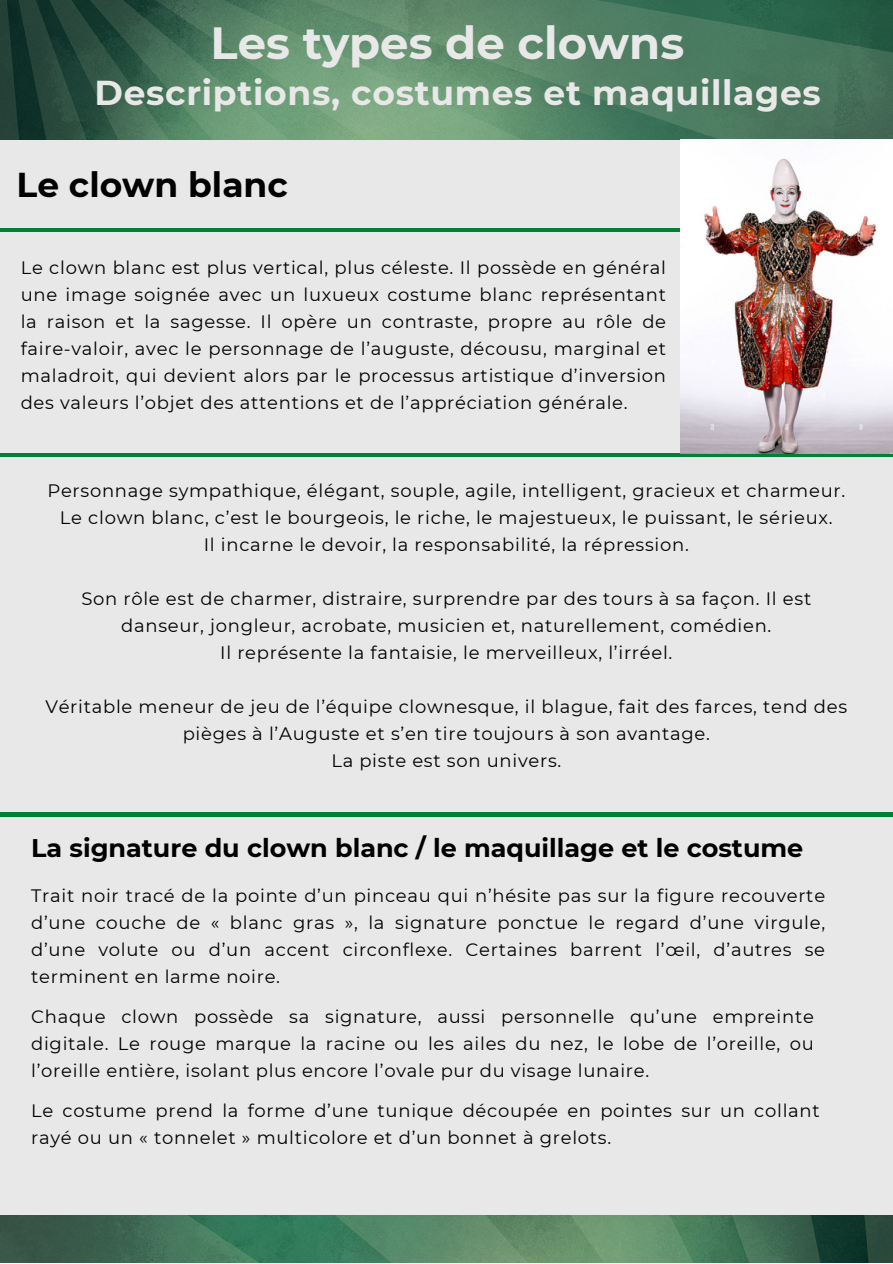
<style>
.page{position:relative;width:893px;height:1264px;background:#fff}
.page>*{position:absolute;margin:0;border:0;box-sizing:border-box;transform-origin:0 0}
.t1{font:700 45px "Montserrat";color:#e8e8e8}
.t2{font:700 34.5px "Montserrat";letter-spacing:.02em;color:#e8e8e8}
.t3{font:700 34.5px "Montserrat";color:#000}
.t4{font:700 25.5px "Montserrat";color:#000}
.t5{font:18px/27px "Montserrat";letter-spacing:.04em;color:#000;text-align:justify}
</style>
<div class="page">
<div style="left:0;top:0;width:892px;height:1262px;background:#e8e8e8"></div>
<hr style="left:0;top:228px;width:680px;height:4px;background:#008037">
<hr style="left:0;top:453px;width:892px;height:4px;background:#008037">
<img style="left:0;top:0;width:892px;height:139px">
<img style="left:0;top:1215px;width:892px;height:47px">
<img style="left:680px;top:140px;width:212px;height:313px">
<hr style="left:0;top:812px;width:892px;height:4px;background:#008037">
<p class="t1" style="left:210px;top:16px;width:475px">Les types de clowns</p>
<p class="t2" style="left:95px;top:72px;width:727px">Descriptions, costumes et maquillages</p>
<p class="t3" style="left:17px;top:164px;width:273px">Le clown blanc</p>
<p class="t5" style="left:21px;top:254px;width:647px">Le clown blanc est plus vertical, plus céleste. Il possède en général une image soignée avec un luxueux costume blanc représentant la raison et la sagesse. Il opère un contraste, propre au rôle de faire-valoir, avec le personnage de l’auguste, décousu, marginal et maladroit, qui devient alors par le processus artistique d’inversion des valeurs l’objet des attentions et de l’appréciation générale.</p>
<p class="t5" style="left:47px;top:477px;width:799px">Personnage sympathique, élégant, souple, agile, intelligent, gracieux et charmeur.</p>
<p class="t5" style="left:60px;top:504px;width:774px">Le clown blanc, c’est le bourgeois, le riche, le majestueux, le puissant, le sérieux.</p>
<p class="t5" style="left:204px;top:531px;width:486px">Il incarne le devoir, la responsabilité, la répression.</p>
<p class="t5" style="left:81px;top:585px;width:731px;text-align:center">Son rôle est de charmer, distraire, surprendre par des tours à sa façon. Il est danseur, jongleur, acrobate, musicien et, naturellement, comédien.</p>
<p class="t5" style="left:220px;top:639px;width:453px">Il représente la fantaisie, le merveilleux, l’irréel.</p>
<p class="t5" style="left:45px;top:693px;width:803px;text-align:center">Véritable meneur de jeu de l’équipe clownesque, il blague, fait des farces, tend des pièges à l’Auguste et s’en tire toujours à son avantage.</p>
<p class="t5" style="left:331px;top:747px;width:231px">La piste est son univers.</p>
<p class="t4" style="left:31px;top:832px;width:773px">La signature du clown blanc / le maquillage et le costume</p>
<p class="t5" style="left:31px;top:882px;width:795px">Trait noir tracé de la pointe d’un pinceau qui n’hésite pas sur la figure recouverte d’une couche de « blanc gras », la signature ponctue le regard d’une virgule, d’une volute ou d’un accent circonflexe. Certaines barrent l’œil, d’autres se terminent en larme noire.</p>
<p class="t5" style="left:31px;top:1003px;width:784px">Chaque clown possède sa signature, aussi personnelle qu’une empreinte digitale. Le rouge marque la racine ou les ailes du nez, le lobe de l’oreille, ou l’oreille entière, isolant plus encore l’ovale pur du visage lunaire.</p>
<p class="t5" style="left:31px;top:1096px;width:790px">Le costume prend la forme d’une tunique découpée en pointes sur un collant rayé ou un « tonnelet » multicolore et d’un bonnet à grelots.</p>
</div>
